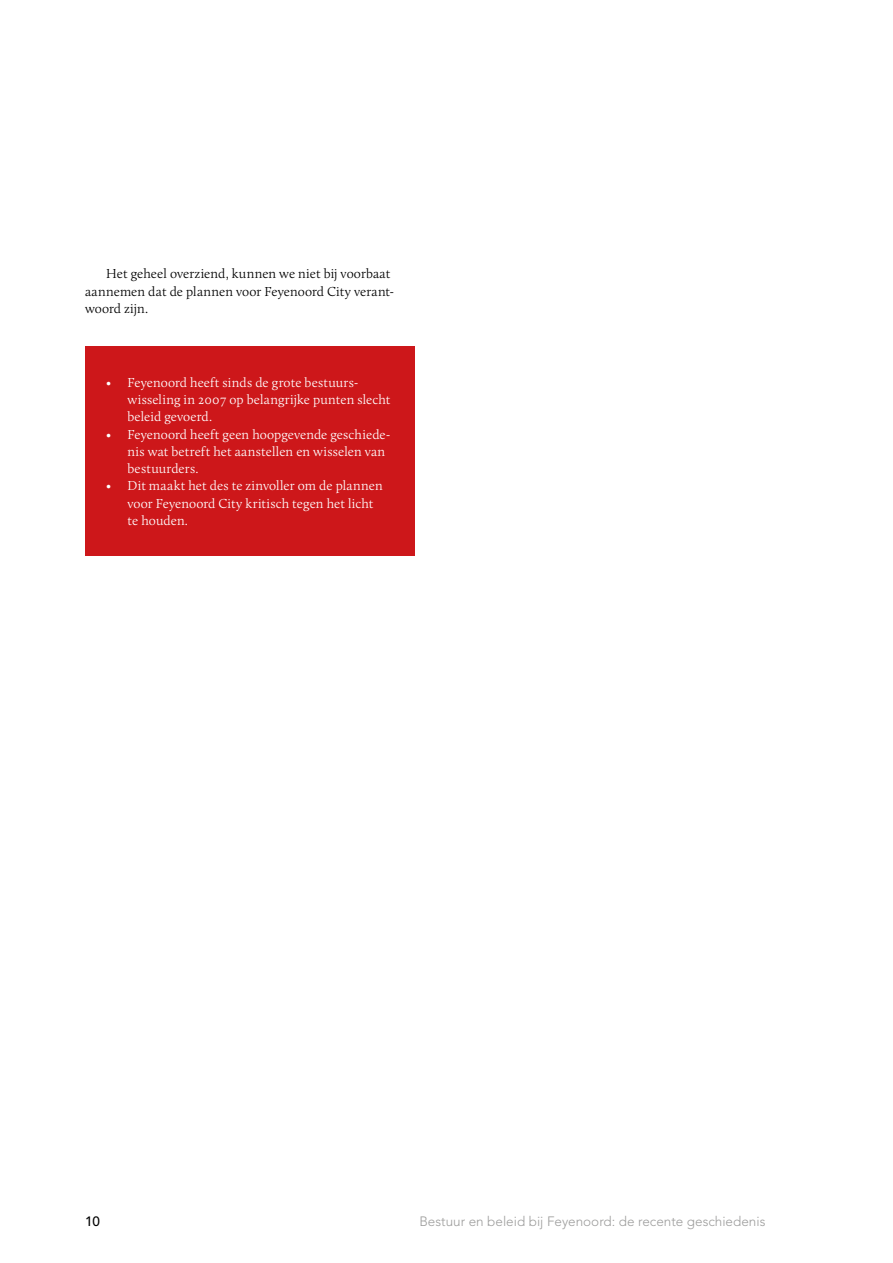
<style>
.page{position:relative;width:893px;height:1263px;background:#fff}
.page>*{position:absolute;margin:0;border:0;box-sizing:border-box;transform-origin:0 0}
.t1{font:300 13.5px/17.2px "Calluna";letter-spacing:.005em;color:#fff}
.t2{font:300 13.5px/17.2px "Calluna";letter-spacing:.005em;color:#000}
.t3{font:300 13.5px "Avenir LT Std";color:#9d9d9c}
.t4{font:500 13.5px "Avenir LT Std";color:#000}
</style>
<div class="page">
<div style="left:85px;top:346px;width:330px;height:210px;background:#cd171a"></div>
<p class="t2" style="left:85px;top:265px;width:311px;text-indent:21px">Het geheel overziend, kunnen we niet bij voorbaat aannemen dat de plannen voor Feyenoord City verant&shy;woord zijn.</p>
<p class="t1" style="left:128px;top:374px;width:264px;text-indent:-21px">• Feyenoord heeft sinds de grote bestuurs&shy;wisseling in 2007 op belangrijke punten slecht beleid gevoerd.</p>
<p class="t1" style="left:128px;top:425px;width:265px;text-indent:-21px">• Feyenoord heeft geen hoopgevende geschiede&shy;nis wat betreft het aanstellen en wisselen van bestuurders.</p>
<p class="t1" style="left:128px;top:477px;width:257px;text-indent:-21px">• Dit maakt het des te zinvoller om de plannen voor Feyenoord City kritisch tegen het licht te houden.</p>
<p class="t4" style="left:85px;top:1214px;width:17px">10</p>
<p class="t3" style="left:419px;top:1214px;width:347px">Bestuur en beleid bij Feyenoord: de recente geschiedenis</p>
</div>
